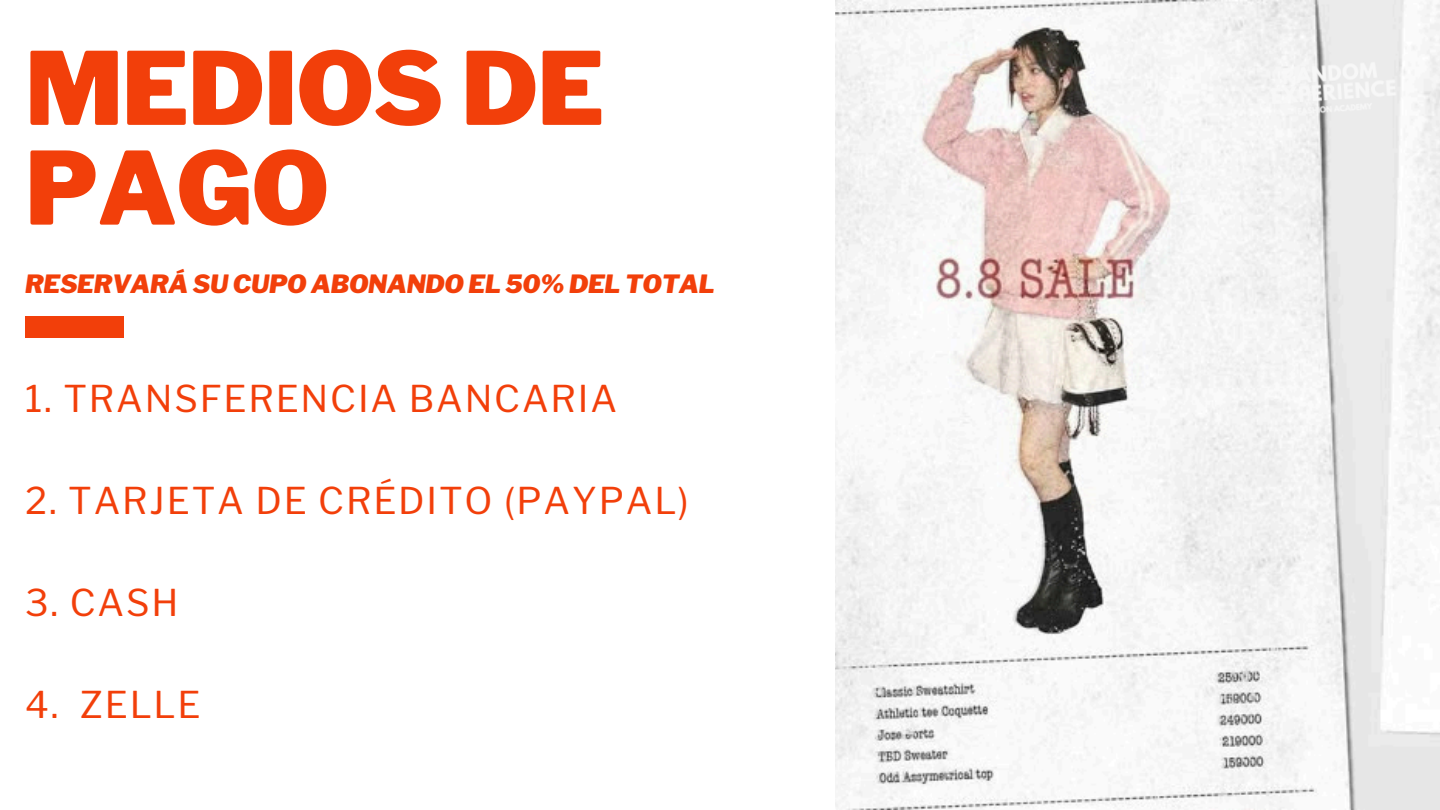
<style>
.page{position:relative;width:1440px;height:810px;background:#fff}
.page>*{position:absolute;margin:0;border:0;box-sizing:border-box;transform-origin:0 0}
.t1{font:900 100px/99.8px "Libre Franklin";letter-spacing:-.01em;color:#f23f0a}
.t2{font:36.7px "Libre Franklin";letter-spacing:.05em;color:#f23f0a}
.t3{font:italic 900 25px "Libre Franklin";letter-spacing:-.01em;color:#f23f0a}
</style>
<div class="page">
<div style="left:25px;top:317px;width:99px;height:21px;background:#f23f0a"></div>
<img style="left:836px;top:0;width:604px;height:810px">
<img style="left:1181px;top:0;width:259px;height:256px">
<h2 class="t1" style="left:25px;top:39px;width:581px">MEDIOS DE<br>PAGO</h2>
<p class="t3" style="left:25px;top:268px;width:691px">RESERVARÁ SU CUPO ABONANDO EL 50% DEL TOTAL</p>
<p class="t2" style="left:25px;top:377px;width:593px">1. TRANSFERENCIA BANCARIA</p>
<p class="t2" style="left:25px;top:479px;width:665px">2. TARJETA DE CRÉDITO (PAYPAL)</p>
<h1 class="t2" style="left:25px;top:581px;width:155px">3. CASH</h1>
<p class="t2" style="left:25px;top:683px;width:177px">4. ZELLE</p>
</div>
